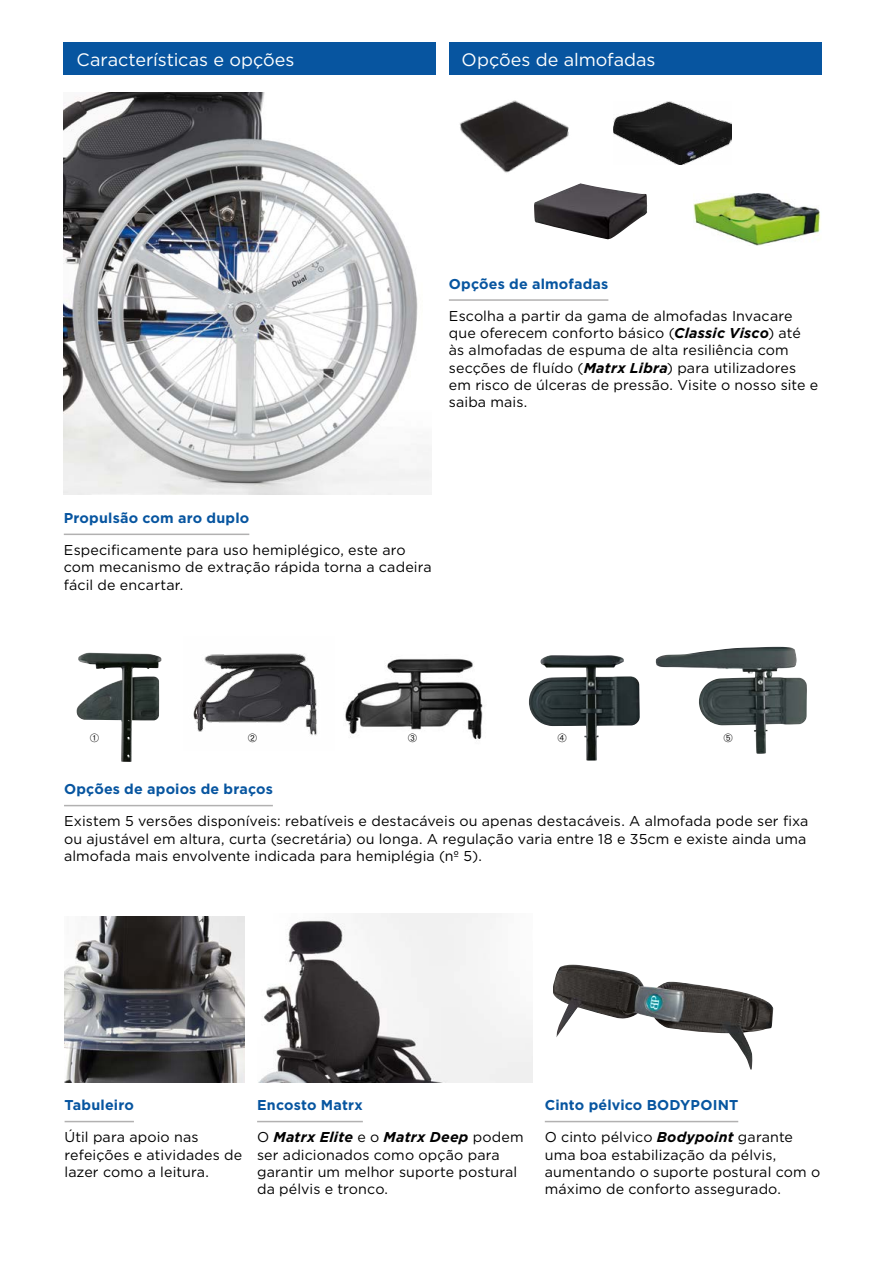
<style>
.page{position:relative;width:885px;height:1263px;background:#fff}
.page>*{position:absolute;margin:0;border:0;box-sizing:border-box;transform-origin:0 0}
.t1{font:18px "Gotham";color:#fff}
.t2{font:14.25px/17.2px "Gotham";letter-spacing:.01em;color:#000}
.t3{font:700 14.25px "Gotham";letter-spacing:.015em;color:#0755a0}
.s1{font-weight:700;font-style:italic}
</style>
<div class="page">
<div style="left:64px;top:43px;width:372px;height:32px;background:#0755a0"></div>
<div style="left:449px;top:43px;width:372px;height:32px;background:#0755a0"></div>
<img style="left:345px;top:658px;width:138px;height:82px">
<img style="left:553px;top:965px;width:220px;height:105px">
<img style="left:64px;top:92px;width:368px;height:402px">
<hr style="left:64px;top:534px;width:185px;height:1px;background:#b2b1b1">
<img style="left:65px;top:916px;width:179px;height:166px">
<img style="left:258px;top:913px;width:274px;height:169px">
<img style="left:193px;top:653px;width:124px;height:83px">
<img style="left:529px;top:655px;width:110px;height:105px">
<img style="left:76px;top:652px;width:86px;height:110px">
<img style="left:655px;top:647px;width:152px;height:107px">
<img style="left:460px;top:100px;width:109px;height:73px">
<img style="left:693px;top:194px;width:128px;height:51px">
<hr style="left:544px;top:1121px;width:194px;height:1px;background:#b2b1b1">
<hr style="left:449px;top:299px;width:159px;height:2px;background:#b2b1b1">
<hr style="left:65px;top:1121px;width:69px;height:1px;background:#b2b1b1">
<hr style="left:257px;top:1121px;width:106px;height:1px;background:#b2b1b1">
<hr style="left:64px;top:805px;width:209px;height:1px;background:#b2b1b1">
<img style="left:534px;top:183px;width:113px;height:56px">
<img style="left:613px;top:102px;width:118px;height:63px">
<svg style="left:90px;top:733px;width:9px;height:9px"></svg>
<svg style="left:248px;top:733px;width:9px;height:3px"></svg>
<svg style="left:408px;top:733px;width:9px;height:7px"></svg>
<svg style="left:557px;top:733px;width:9px;height:9px"></svg>
<svg style="left:723px;top:733px;width:9px;height:9px"></svg>
<p class="t1" style="left:77px;top:48px;width:219px">Características e opções</p>
<p class="t1" style="left:461px;top:48px;width:195px">Opções de almofadas</p>
<p class="t3" style="left:449px;top:274px;width:161px">Opções de almofadas</p>
<p class="t2" style="left:449px;top:307px;width:371px">Escolha a partir da gama de almofadas Invacare que oferecem conforto básico (<span class="s1">Classic Visco</span>) até às almofadas de espuma de alta resiliência com secções de fluído (<span class="s1">Matrx Libra</span>) para utilizadores em risco de úlceras de pressão. Visite o nosso site e saiba mais.</p>
<p class="t3" style="left:64px;top:508px;width:187px">Propulsão com aro duplo</p>
<p class="t2" style="left:64px;top:541px;width:369px">Especificamente para uso hemiplégico, este aro com mecanismo de extração rápida torna a cadeira fácil de encartar.</p>
<p class="t3" style="left:64px;top:780px;width:210px">Opções de apoios de braços</p>
<p class="t2" style="left:64px;top:812px;width:745px">Existem 5 versões disponíveis: rebatíveis e destacáveis ou apenas destacáveis. A almofada pode ser fixa ou ajustável em altura, curta (secretária) ou longa. A regulação varia entre 18 e 35cm e existe ainda uma almofada mais envolvente indicada para hemiplégia (nº 5).</p>
<p class="t3" style="left:65px;top:1096px;width:71px">Tabuleiro</p>
<p class="t2" style="left:65px;top:1128px;width:179px">Útil para apoio nas refeições e atividades de lazer como a leitura.</p>
<p class="t3" style="left:257px;top:1096px;width:107px">Encosto Matrx</p>
<p class="t2" style="left:257px;top:1128px;width:268px">O <span class="s1">Matrx Elite</span> e o <span class="s1">Matrx Deep</span> podem ser adicionados como opção para garantir um melhor suporte postural da pélvis e tronco.</p>
<p class="t3" style="left:544px;top:1096px;width:195px">Cinto pélvico BODYPOINT</p>
<p class="t2" style="left:544px;top:1128px;width:277px">O cinto pélvico <span class="s1">Bodypoint</span> garante uma boa estabilização da pélvis, aumentando o suporte postural com o máximo de conforto assegurado.</p>
</div>
